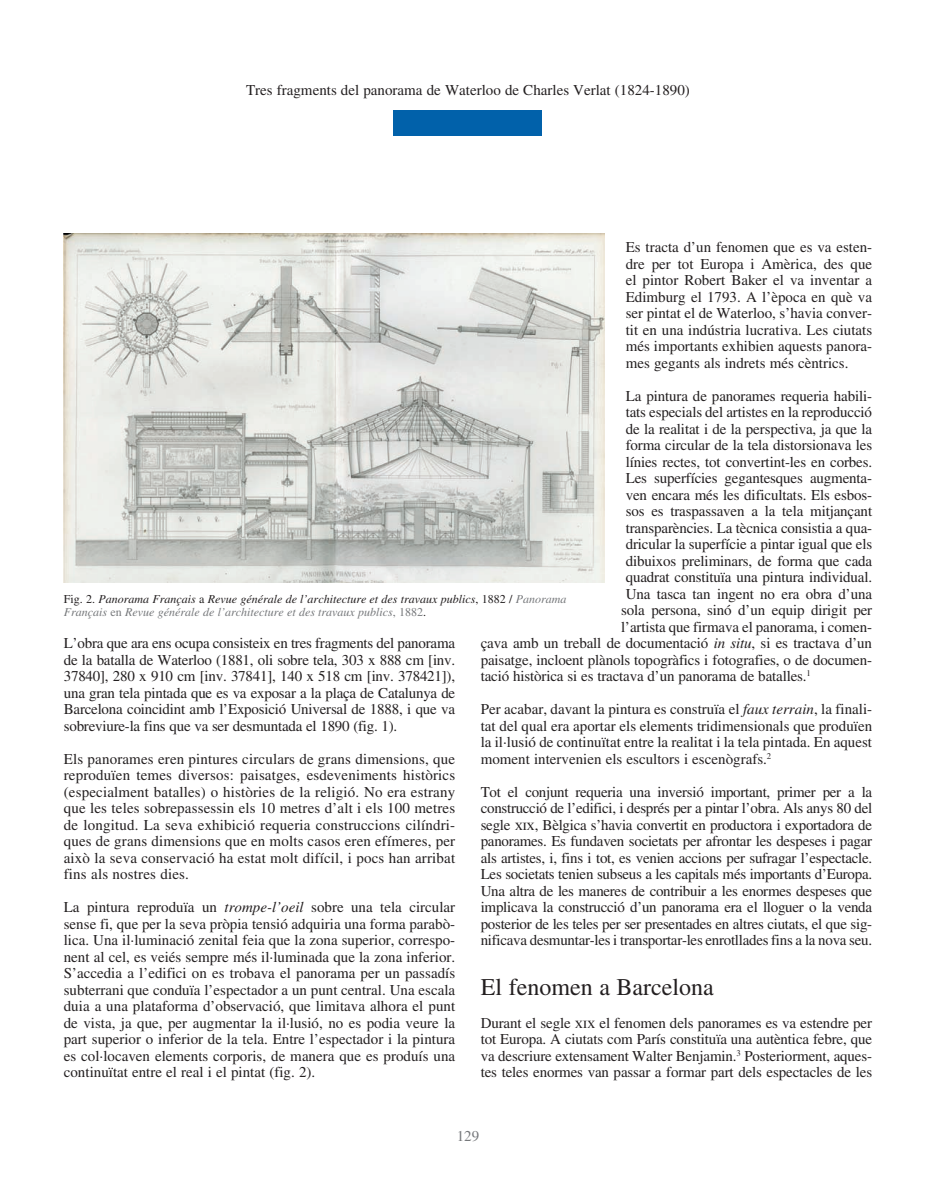
<style>
.page{position:relative;width:936px;height:1191px;background:#fff}
.page>*{position:absolute;margin:0;border:0;box-sizing:border-box;transform-origin:0 0}
.t1{font:24px "Times";color:#231f20}
.t2{font:15px/16.5px "Times";letter-spacing:-.01em;color:#231f20;text-align:justify}
.t3{font:15px "Times";color:#76787b}
.t4{font:italic 12px/13.5px "Times";color:#231f20}
.s1{font-style:italic}
.s2{font-family:"Times Roman SC"}
.s3{font-style:normal}
.s4{color:#76787b}
.s5{font-style:normal;color:#76787b}
</style>
<div class="page">
<div style="left:393px;top:111px;width:149px;height:25px;background:#0161aa"></div>
<img style="left:64px;top:234px;width:540px;height:348px">
<p class="t2" style="left:246px;top:82px;width:445px">Tres fragments del panorama de Waterloo de Charles Verlat (1824-1890)</p>
<p class="t2" style="left:625px;top:239px;width:248px">Es tracta d’un fenomen que es va esten&shy;dre per tot Europa i Amèrica, des que el pintor Robert Baker el va inventar a Edimburg el 1793. A l’època en què va ser pintat el de Waterloo, s’havia conver&shy;tit en una indústria lucrativa. Les ciutats més importants exhibien aquests panora&shy;mes gegants als indrets més cèntrics.</p>
<p class="t2" style="left:625px;top:387px;width:248px">La pintura de panorames requeria habili-</p>
<p class="t2" style="left:625px;top:404px;width:248px">tats especials del artistes en la reproducció</p>
<p class="t2" style="left:625px;top:420px;width:248px">de la realitat i de la perspectiva, ja que la</p>
<p class="t2" style="left:625px;top:437px;width:248px">forma circular de la tela distorsionava les</p>
<p class="t2" style="left:625px;top:453px;width:248px">línies rectes, tot convertint-les en corbes.</p>
<p class="t2" style="left:625px;top:470px;width:248px">Les superfícies gegantesques augmenta-</p>
<p class="t2" style="left:625px;top:486px;width:248px">ven encara més les dificultats. Els esbos-</p>
<p class="t2" style="left:625px;top:503px;width:248px">sos es traspassaven a la tela mitjançant</p>
<p class="t2" style="left:625px;top:519px;width:248px">transparències. La tècnica consistia a qua-</p>
<p class="t2" style="left:625px;top:536px;width:248px">dricular la superfície a pintar igual que els</p>
<p class="t2" style="left:625px;top:552px;width:248px">dibuixos preliminars, de forma que cada</p>
<p class="t2" style="left:625px;top:569px;width:248px">quadrat constituïa una pintura individual.</p>
<p class="t2" style="left:625px;top:585px;width:248px">Una tasca tan ingent no era obra d’una</p>
<p class="t2" style="left:621px;top:602px;width:252px">sola persona, sinó d’un equip dirigit per</p>
<p class="t2" style="left:621px;top:618px;width:252px">l’artista que firmava el panorama, i comen-</p>
<p class="t2" style="left:480px;top:635px;width:393px">çava amb un treball de documentació <span class="s1">in situ</span>, si es tractava d’un</p>
<p class="t2" style="left:480px;top:651px;width:393px">paisatge, incloent plànols topogràfics i fotografies, o de documen-</p>
<p class="t2" style="left:480px;top:668px;width:331px">tació històrica si es tractava d’un panorama de batalles.<sup>1</sup></p>
<p class="t2" style="left:480px;top:701px;width:393px">Per acabar, davant la pintura es construïa el <span class="s1">faux terrain</span>, la finali&shy;tat del qual era aportar els elements tridimensionals que produïen la il·lusió de continuïtat entre la realitat i la tela pintada. En aquest moment intervenien els escultors i escenògrafs.<sup>2</sup></p>
<p class="t2" style="left:480px;top:783px;width:393px">Tot el conjunt requeria una inversió important, primer per a la construcció de l’edifici, i després per a pintar l’obra. Als anys 80 del segle <span class="s2">xix</span>, Bèlgica s’havia convertit en productora i exportadora de panorames. Es fundaven societats per afrontar les despeses i pagar als artistes, i, fins i tot, es venien accions per sufragar l’espectacle.<br>Les societats tenien subseus a les capitals més importants d’Europa.<br>Una altra de les maneres de contribuir a les enormes despeses que implicava la construcció d’un panorama era el lloguer o la venda posterior de les teles per ser presentades en altres ciutats, el que sig&shy;nificava desmuntar-les i transportar-les enrotllades fins a la nova seu.</p>
<h1 class="t1" style="left:480px;top:973px;width:235px">El fenomen a Barcelona</h1>
<p class="t2" style="left:480px;top:1014px;width:393px">Durant el segle <span class="s2">xix</span> el fenomen dels panorames es va estendre per tot Europa. A ciutats com París constituïa una autèntica febre, que va descriure extensament Walter Benjamin.<sup>3</sup> Posteriorment, aques&shy;tes teles enormes van passar a formar part dels espectacles de les</p>
<p class="t4" style="left:64px;top:592px;width:504px"><span class="s3">Fig. 2.</span> Panorama Français <span class="s3">a</span> Revue générale de l’architecture et des travaux publics<span class="s3">, 1882 /</span> <span class="s4">Panorama<br>Français</span> <span class="s5">en</span> <span class="s4">Revue générale de l’architecture et des travaux publics</span><span class="s5">, 1882</span><span class="s3">.</span></p>
<p class="t2" style="left:64px;top:635px;width:393px">L’obra que ara ens ocupa consisteix en tres fragments del panorama de la batalla de Waterloo (1881, oli sobre tela, 303 x 888 cm [inv.<br>37840], 280 x 910 cm [inv. 37841], 140 x 518 cm [inv. 378421]), una gran tela pintada que es va exposar a la plaça de Catalunya de Barcelona coincidint amb l’Exposició Universal de 1888, i que va sobreviure-la fins que va ser desmuntada el 1890 (fig. 1).</p>
<p class="t2" style="left:64px;top:750px;width:393px">Els panorames eren pintures circulars de grans dimensions, que reproduïen temes diversos: paisatges, esdeveniments històrics (especialment batalles) o històries de la religió. No era estrany que les teles sobrepassessin els 10 metres d’alt i els 100 metres de longitud. La seva exhibició requeria construccions cilíndri&shy;ques de grans dimensions que en molts casos eren efímeres, per això la seva conservació ha estat molt difícil, i pocs han arribat fins als nostres dies.</p>
<p class="t2" style="left:64px;top:899px;width:393px">La pintura reproduïa un <span class="s1">trompe-l’oeil</span> sobre una tela circular sense fi, que per la seva pròpia tensió adquiria una forma parabò&shy;lica. Una il·luminació zenital feia que la zona superior, correspo&shy;nent al cel, es veiés sempre més il·luminada que la zona inferior.<br>S’accedia a l’edifici on es trobava el panorama per un passadís subterrani que conduïa l’espectador a un punt central. Una escala duia a una plataforma d’observació, que limitava alhora el punt de vista, ja que, per augmentar la il·lusió, no es podia veure la part superior o inferior de la tela. Entre l’espectador i la pintura es col·locaven elements corporis, de manera que es produís una continuïtat entre el real i el pintat (fig. 2).</p>
<p class="t3" style="left:456px;top:1127px;width:24px">129</p>
</div>
